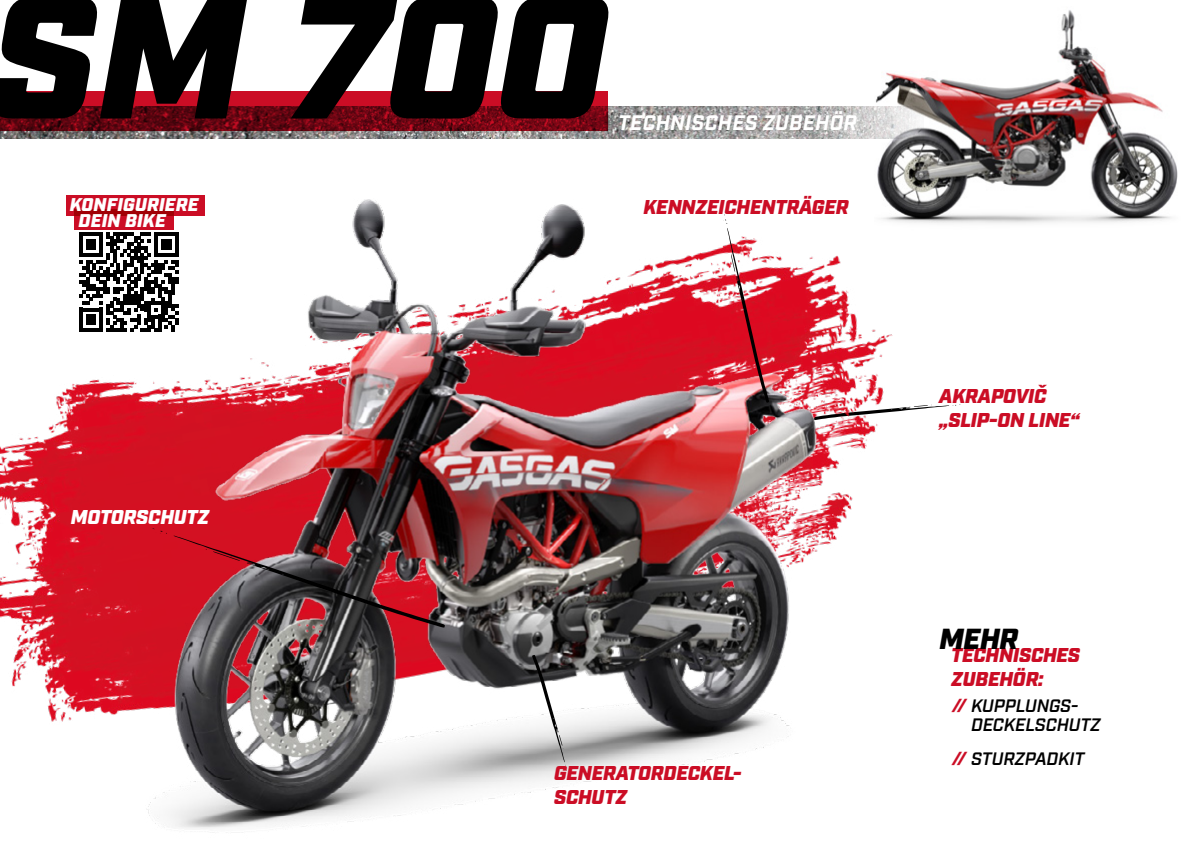
<style>
.page{position:relative;width:1191px;height:842px;background:#fff}
.page>*{position:absolute;margin:0;border:0;box-sizing:border-box;transform-origin:0 0}
.t1{font:italic 900 173.9px "Industry";color:#000}
.t2{font:italic 900 29px "Industry";color:#000}
.t3{font:italic 700 21px "Industry";letter-spacing:.01em;color:#fff}
.t4{font:italic 900 20px/24px "Industry";letter-spacing:-.01em;color:#cb0d25}
.t5{font:italic 900 20px "Industry";letter-spacing:-.01em;color:#fff}
.t6{font:italic 900 18.4px/15.7px "Industry";letter-spacing:.01em;color:#fff}
.t7{font:italic 600 18px/19px "Industry";letter-spacing:-.01em;color:#000}
.t8{font:italic 900 15.9px "Industry";color:#cb0d25}
</style>
<div class="page">
<img style="left:876px;top:10px;width:302px;height:213px">
<div style="left:0;top:91px;width:607px;height:40px;background:#cb0d25"></div>
<img style="left:0;top:106px;width:923px;height:33px">
<img style="left:0;top:209px;width:952px;height:513px">
<img style="left:73px;top:183px;width:863px;height:650px">
<div style="left:65px;top:219px;width:127px;height:127px;background:#fff"></div>
<svg style="left:79px;top:232px;width:99px;height:100px"></svg>
<svg style="left:532px;top:655px;width:37px;height:116px"></svg>
<svg style="left:174px;top:536px;width:271px;height:92px;background:#823139"></svg>
<svg style="left:152px;top:528px;width:16px;height:6px"></svg>
<svg style="left:723px;top:214px;width:46px;height:189px"></svg>
<div style="left:66px;top:195px;width:138px;height:20px;background:#cb0d25"></div>
<svg style="left:74px;top:209px;width:100px;height:21px;background:#bd081a"></svg>
<h1 class="t1" style="left:-10px;top:-47px;width:619px">SM 700</h1>
<p class="t3" style="left:618px;top:110px;width:240px">TECHNISCHES ZUBEHÖR</p>
<p class="t6" style="left:79px;top:198px;width:121px;text-indent:-9px">KONFIGURIERE<br>DEIN BIKE</p>
<p class="t4" style="left:643px;top:196px;width:207px">KENNZEICHENTRÄGER</p>
<p class="t5" style="left:71px;top:504px;width:140px">MOTORSCHUTZ</p>
<p class="t4" style="left:554px;top:762px;width:189px">GENERATORDECKEL-<br>SCHUTZ</p>
<p class="t4" style="left:939px;top:386px;width:142px">AKRAPOVIČ „SLIP-ON LINE“</p>
<h2 class="t2" style="left:939px;top:622px;width:80px">MEHR</h2>
<p class="t4" style="left:951px;top:644px;width:130px">TECHNISCHES<br>ZUBEHÖR:</p>
<p class="t8" style="left:952px;top:696px;width:15px">//</p>
<p class="t8" style="left:952px;top:749px;width:15px">//</p>
<p class="t7" style="left:971px;top:697px;width:131px">KUPPLUNGS-<br>DECKELSCHUTZ</p>
<p class="t7" style="left:971px;top:750px;width:115px">STURZPADKIT</p>
</div>
